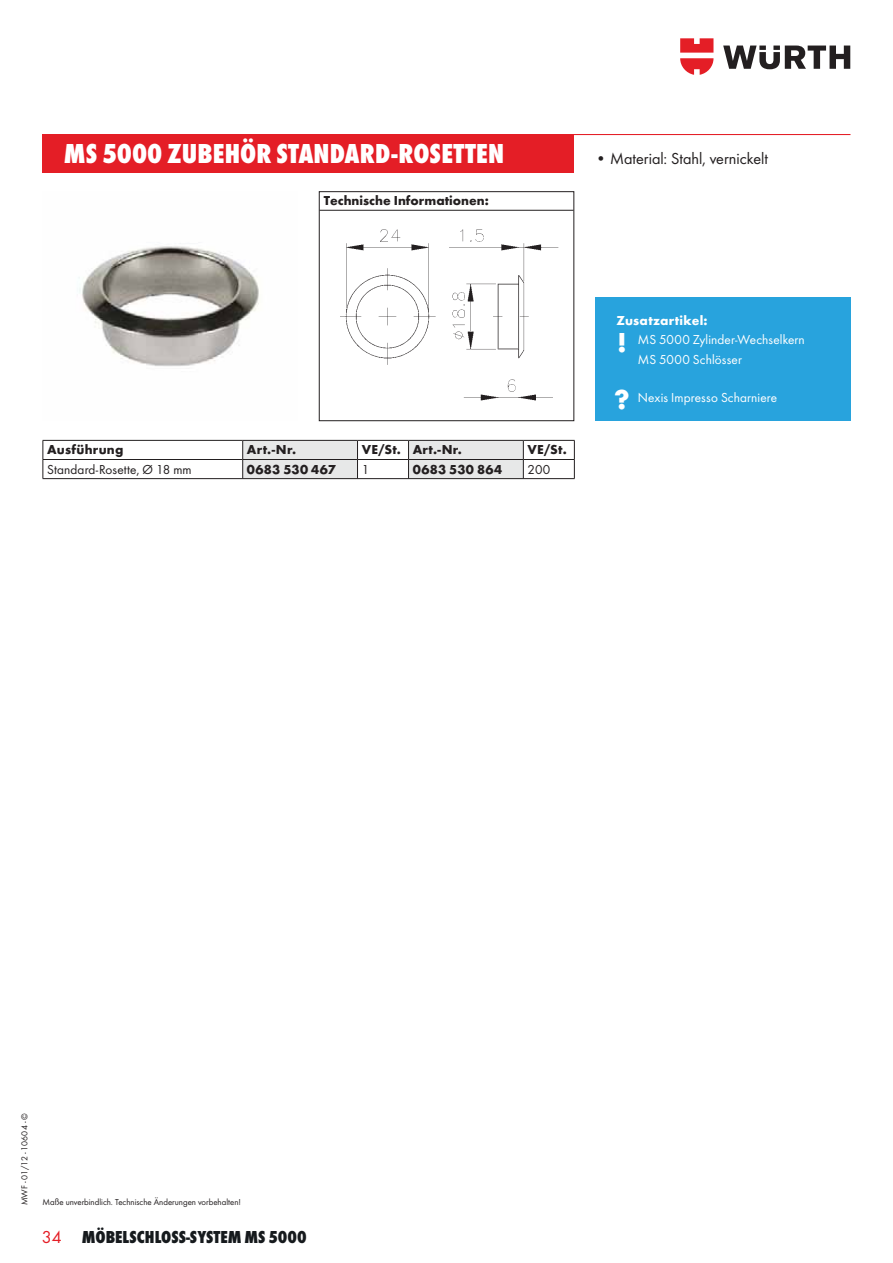
<style>
.page{position:relative;width:893px;height:1263px;background:#fff}
.page>*{position:absolute;margin:0;border:0;box-sizing:border-box;transform-origin:0 0}
.t1{font:28.5px "Wuerth Extra Bold Cond+T42";color:#fff}
.t2{font:28.5px/57.4px "Wuerth Bold+T42";color:#fff}
.t3{font:800 condensed 18px "Wuerth";color:#161a1d}
.t4{font:16.5px "Wuerth Book+T42";color:#231f20}
.t5{font:13.5px "Wuerth Bold+T42";letter-spacing:.015em;color:#231f20}
.t6{font:13.5px/19.2px "Wuerth Book+T42";letter-spacing:.01em;color:#fff}
.t7{font:13.5px "Wuerth Book+T42";letter-spacing:.01em;color:#231f20}
.t8{font:13.5px "Wuerth Bold+T42";letter-spacing:.02em;color:#fff}
.t9{font:9px "Wuerth Book+T42";color:#231f20}
.s1{font-weight:400;font-stretch:normal;color:#e41e26}
</style>
<div class="page">
<hr style="left:43px;top:134px;width:807px;height:1px;background:#e41e26">
<div style="left:43px;top:134px;width:531px;height:38px;background:#e41e26"></div>
<hr style="left:319px;top:210px;width:254px;height:1px;background:#231f20">
<div style="left:319px;top:191px;width:255px;height:230px;border:1px solid #231f20"></div>
<img style="left:340px;top:229px;width:219px;height:172px">
<img style="left:79px;top:243px;width:180px;height:124px">
<div style="left:595px;top:298px;width:255px;height:123px;background:#28a3dd"></div>
<hr style="left:43px;top:440px;width:200px;height:1px;background:#231f20">
<hr style="left:523px;top:440px;width:52px;height:1px;background:#231f20">
<hr style="left:43px;top:459px;width:200px;height:1px;background:#231f20">
<svg style="left:43px;top:441px;width:1px;height:37px"></svg>
<hr style="left:523px;top:459px;width:52px;height:1px;background:#231f20">
<svg style="left:242px;top:440px;width:282px;height:38px"></svg>
<svg style="left:574px;top:441px;width:1px;height:37px"></svg>
<hr style="left:43px;top:478px;width:532px;height:1px;background:#231f20">
<svg style="left:723px;top:46px;width:127px;height:23px"></svg>
<svg style="left:680px;top:38px;width:33px;height:37px"></svg>
<h1 class="t1" style="left:64px;top:144px;width:442px">MS 5000 ZUBEHÖR STANDARD-ROSETTEN</h1>
<p class="t5" style="left:324px;top:195px;width:167px">Technische Informationen:</p>
<p class="t4" style="left:595px;top:152px;width:174px">• Material: Stahl, vernickelt</p>
<p class="t5" style="left:47px;top:445px;width:78px">Ausführung</p>
<p class="t5" style="left:247px;top:445px;width:51px">Art.-Nr.</p>
<p class="t5" style="left:362px;top:445px;width:102px">VE/St. Art.-Nr.</p>
<p class="t5" style="left:527px;top:445px;width:41px">VE/St.</p>
<p class="t7" style="left:47px;top:464px;width:146px">Standard-Rosette, Ø 18 mm</p>
<p class="t5" style="left:247px;top:464px;width:90px">0683 530 467</p>
<p class="t7" style="left:362px;top:464px;width:9px">1</p>
<p class="t5" style="left:413px;top:464px;width:91px">0683 530 864</p>
<p class="t7" style="left:528px;top:464px;width:24px">200</p>
<p class="t8" style="left:617px;top:315px;width:93px">Zusatzartikel:</p>
<p class="t6" style="left:638px;top:331px;width:168px">MS 5000 Zylinder-Wechselkern<br>MS 5000 Schlösser</p>
<p class="t6" style="left:638px;top:389px;width:141px">Nexis Impresso Scharniere</p>
<h1 class="t2" style="left:614px;top:316px;width:17px">! ?</h1>
<p class="t9" style="left:21px;top:1205px;width:94px;rotate:-90deg">MWF - 01/12 - 10604 - ©</p>
<p class="t9" style="left:43px;top:1199px;width:200px">Maße unverbindlich. Technische Änderungen vorbehalten!</p>
<h2 class="t3" style="left:42px;top:1227px;width:266px"><span class="s1">34</span> MÖBELSCHLOSS-SYSTEM MS 5000</h2>
</div>
